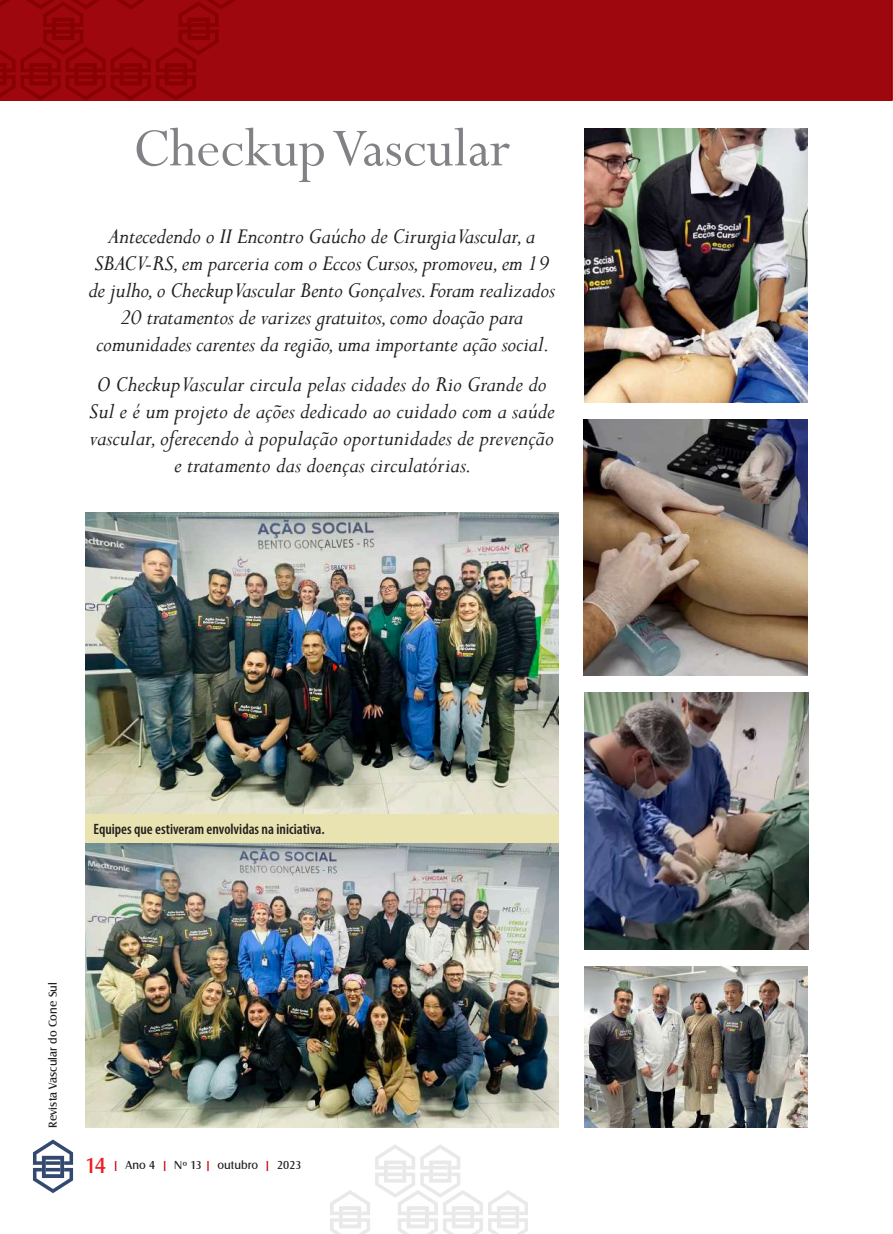
<style>
.page{position:relative;width:893px;height:1234px;background:#fff}
.page>*{position:absolute;margin:0;border:0;box-sizing:border-box;transform-origin:0 0}
.t1{font:60px "Perpetua";color:#808285}
.t2{font:italic 24px/27px "Perpetua";letter-spacing:-.01em;color:#231f20;text-align:center}
.t3{font:600 condensed 15px "Myriad Pro";color:#231f20}
.t4{font:12px "Castle T";color:#231f20}
.s1{font-size:22.5px;color:#ee1d23}
.s2{color:#c4121a}
</style>
<div class="page">
<img style="left:584px;top:419px;width:224px;height:256px">
<img style="left:585px;top:692px;width:223px;height:257px">
<img style="left:585px;top:129px;width:223px;height:273px">
<img style="left:585px;top:966px;width:223px;height:160px">
<img style="left:85px;top:512px;width:473px;height:302px">
<img style="left:85px;top:842px;width:473px;height:284px">
<div style="left:85px;top:814px;width:473px;height:28px;background:#e9e3b1"></div>
<div style="left:0;top:0;width:892px;height:101px;background:#9d070d"></div>
<svg style="left:892px;top:0;width:1px;height:101px"></svg>
<hr style="left:891px;top:0;width:1px;height:101px;background:#870102">
<svg style="left:0;top:0;width:235px;height:100px"></svg>
<svg style="left:33px;top:1139px;width:40px;height:53px"></svg>
<svg style="left:330px;top:1144px;width:198px;height:89px"></svg>
<h1 class="t1" style="left:133px;top:110px;width:379px">Checkup Vascular</h1>
<p class="t2" style="left:88px;top:221px;width:468px">Antecedendo o II Encontro Gaúcho de Cirurgia Vascular, a SBACV-RS, em parceria com o Eccos Cursos, promoveu, em 19 de julho, o Checkup Vascular Bento Gonçalves. Foram realizados 20 tratamentos de varizes gratuitos, como doação para comunidades carentes da região, uma importante ação social.</p>
<p class="t2" style="left:89px;top:369px;width:468px">O Checkup Vascular circula pelas cidades do Rio Grande do Sul e é um projeto de ações dedicado ao cuidado com a saúde vascular, oferecendo à população oportunidades de prevenção e tratamento das doenças circulatórias.</p>
<p class="t3" style="left:94px;top:820px;width:233px">Equipes que estiveram envolvidas na iniciativa.</p>
<p class="t4" style="left:46px;top:1127px;width:147px;rotate:-90deg">Revista Vascular do Cone Sul</p>
<p class="t4" style="left:85px;top:1157px;width:218px"><span class="s1">14</span> <span class="s2">|</span> Ano 4 <span class="s2">|</span> Nº 13 <span class="s2">|</span> outubro <span class="s2">|</span> 2023</p>
</div>
